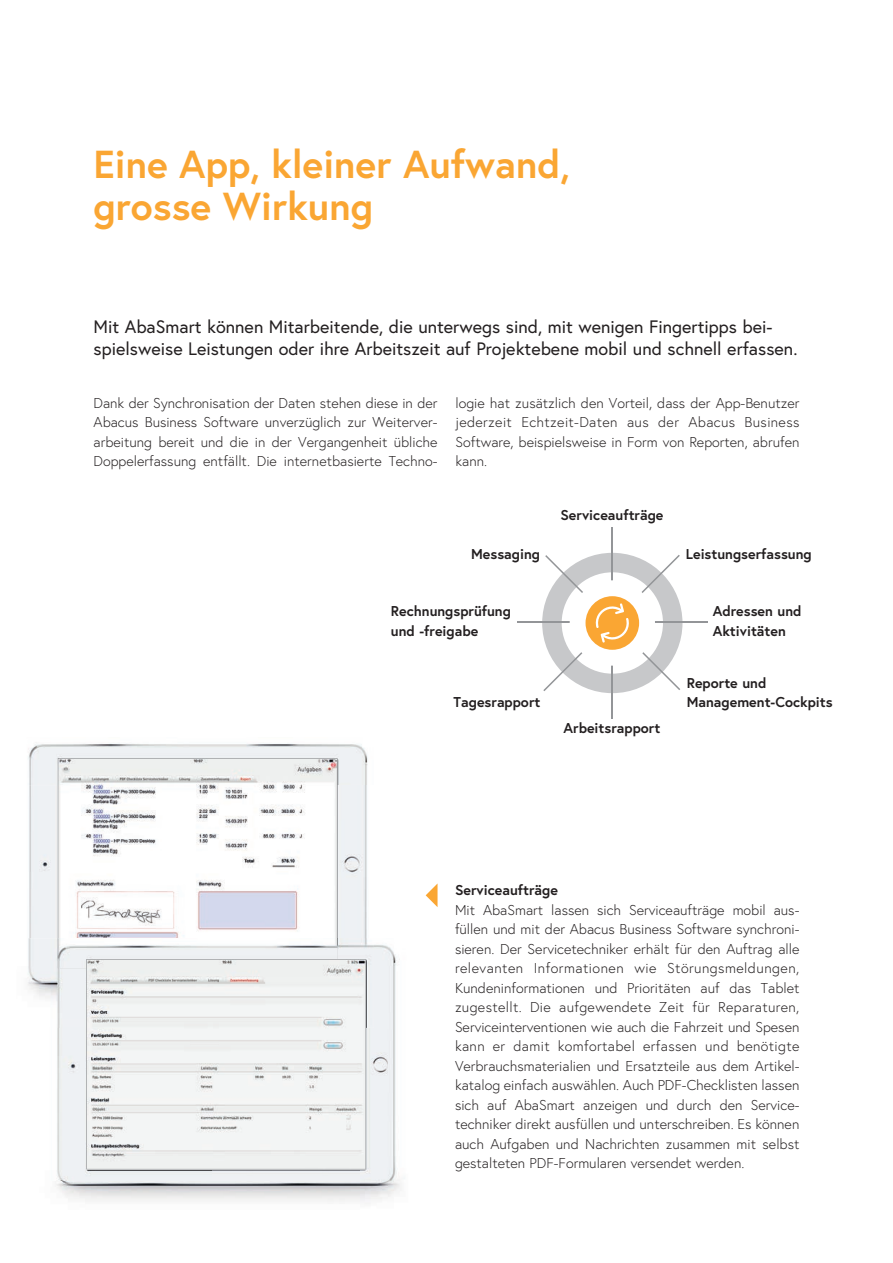
<style>
.page{position:relative;width:893px;height:1263px;background:#fff}
.page>*{position:absolute;margin:0;border:0;box-sizing:border-box;transform-origin:0 0}
.t1{font:700 39px/42px "Europa";color:#faa633}
.t2{font:18px/22.5px "Europa";color:#231f20}
.t3{font:300 14.25px/19.5px "Europa";color:#231f20;text-align:justify}
.t4{font:700 14.25px/19.5px "Europa";color:#231f20}
</style>
<div class="page">
<img style="left:28px;top:743px;width:340px;height:42px">
<img style="left:29px;top:785px;width:29px;height:153px">
<img style="left:338px;top:785px;width:29px;height:153px">
<svg style="left:58px;top:758px;width:280px;height:180px"></svg>
<hr style="left:517px;top:621px;width:191px;height:2px;background:#939598">
<hr style="left:612px;top:527px;width:1px;height:192px;background:#939598">
<svg style="left:542px;top:553px;width:140px;height:140px"></svg>
<img style="left:359px;top:945px;width:46px;height:257px">
<img style="left:56px;top:1028px;width:303px;height:174px">
<img style="left:27px;top:938px;width:347px;height:90px">
<img style="left:58px;top:938px;width:280px;height:30px">
<svg style="left:86px;top:959px;width:280px;height:210px;fill:#eff1f0"></svg>
<svg style="left:426px;top:883px;width:12px;height:24px"></svg>
<h1 class="t1" style="left:94px;top:143px;width:478px">Eine App, kleiner Aufwand, grosse Wirkung</h1>
<p class="t2" style="left:94px;top:315px;width:705px">Mit AbaSmart können Mitarbeitende, die unterwegs sind, mit wenigen Fingertipps bei&shy;spielsweise Leistungen oder ihre Arbeitszeit auf Projektebene mobil und schnell erfassen.</p>
<p class="t3" style="left:94px;top:393px;width:345px">Dank der Synchronisation der Daten stehen diese in der Abacus Business Software unverzüglich zur Weiter ver&shy;arbeitung bereit und die in der Vergangenheit übliche Doppelerfassung entfällt. Die internetbasierte Techno-</p>
<p class="t3" style="left:455px;top:393px;width:345px">logie hat zusätzlich den Vorteil, dass der App-Benutzer jederzeit Echtzeit-Daten aus der Abacus Business Software, beispielsweise in Form von Reporten, abrufen kann.</p>
<p class="t4" style="left:560px;top:506px;width:105px">Serviceaufträge</p>
<p class="t4" style="left:471px;top:544px;width:70px">Messaging</p>
<p class="t4" style="left:686px;top:544px;width:127px">Leistungserfassung</p>
<p class="t4" style="left:391px;top:601px;width:122px">Rechnungsprüfung und -freigabe</p>
<p class="t4" style="left:454px;top:692px;width:88px">Tagesrapport</p>
<p class="t4" style="left:563px;top:719px;width:98px">Arbeitsrapport</p>
<p class="t4" style="left:713px;top:601px;width:90px">Adressen und<br>Aktivitäten</p>
<p class="t4" style="left:687px;top:673px;width:147px">Reporte und<br>Management-Cockpits</p>
<p class="t4" style="left:455px;top:880px;width:105px">Serviceaufträge</p>
<p class="t3" style="left:455px;top:900px;width:346px">Mit AbaSmart lassen sich Serviceaufträge mobil aus&shy;füllen und mit der Abacus Business Software synchroni&shy;sieren. Der Servicetechniker erhält für den Auftrag alle relevanten Informationen wie Störungsmeldungen, Kunden informationen und Prioritäten auf das Tablet zugestellt. Die aufgewendete Zeit für Reparaturen, Service interventionen wie auch die Fahrzeit und Spesen kann er damit komfortabel erfassen und benötigte Verbrauchsmaterialien und Ersatzteile aus dem Artikel&shy;katalog einfach auswählen. Auch PDF-Checklisten lassen sich auf AbaSmart anzeigen und durch den Service&shy;techniker direkt ausfüllen und unterschreiben. Es können auch Aufgaben und Nachrichten zusammen mit selbst gestalteten PDF-Formularen versendet werden.</p>
</div>
